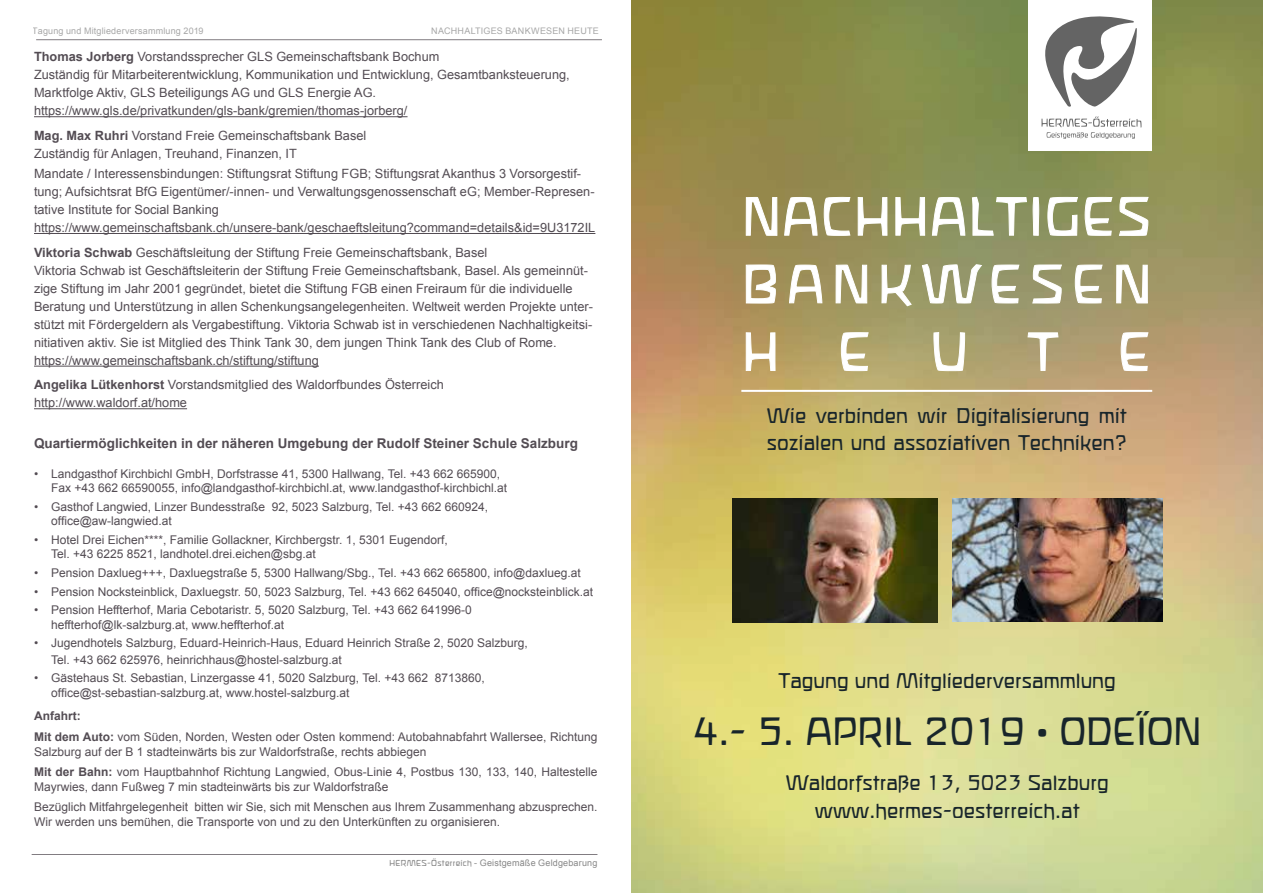
<style>
.page{position:relative;width:1263px;height:893px;background:#fff}
.page>*{position:absolute;margin:0;border:0;box-sizing:border-box;transform-origin:0 0}
.t1{font:56.4px/67.7px "ROBIRKE";letter-spacing:.145em;color:#fff;text-align:justify}
.t2{font:41.1px "ROBIRKE";color:#18252b}
.t3{font:22.2px/28.5px "ROBIRKE";color:#18252b;text-align:center}
.t4{font:700 13.5px "Arial";color:#534c53}
.t5{font:12.75px/18px "Arial";color:#534c53}
.t6{font:12px/14.4px "Arial";color:#534c53}
.t7{font:9px "Arial";letter-spacing:.02em;color:#878787}
.s1{font-weight:700}
.s2{font-family:"ROBIRKE"}
</style>
<div class="page">
<hr style="left:36px;top:39px;width:566px;height:1px;background:#534c53">
<hr style="left:32px;top:854px;width:565px;height:1px;background:#534c53">
<img style="left:631px;top:0;width:632px;height:893px">
<svg style="left:746px;top:125px;width:31px;height:179px;background:#a1935d"></svg>
<svg style="left:746px;top:332px;width:30px;height:39px"></svg>
<svg style="left:784px;top:193px;width:365px;height:178px;background:#a39e6e"></svg>
<hr style="left:741px;top:390px;width:411px;height:2px;background:#fff">
<div style="left:1029px;top:0;width:123px;height:150px;background:#fff"></div>
<svg style="left:1045px;top:16px;width:92px;height:91px"></svg>
<svg style="left:1041px;top:117px;width:100px;height:22px"></svg>
<img style="left:732px;top:498px;width:205px;height:124px">
<img style="left:952px;top:498px;width:210px;height:124px">
<hr style="left:34px;top:116px;width:373px;height:1px;background:#534c53">
<hr style="left:34px;top:233px;width:561px;height:1px;background:#534c53">
<hr style="left:34px;top:366px;width:285px;height:1px;background:#534c53">
<hr style="left:34px;top:408px;width:153px;height:1px;background:#534c53">
<p class="t7" style="left:33px;top:25px;width:172px">Tagung und Mitgliederversammlung 2019</p>
<p class="t7" style="left:431px;top:25px;width:169px">NACHHALTIGES BANKWESEN HEUTE</p>
<p class="t5" style="left:34px;top:48px;width:537px"><span class="s1">Thomas Jorberg</span> Vorstandssprecher GLS Gemeinschaftsbank Bochum<br>Zuständig für Mitarbeiterentwicklung, Kommunikation und Entwicklung, Gesamtbanksteuerung, Marktfolge Aktiv, GLS Beteiligungs AG und GLS Energie AG. https://www.gls.de/privatkunden/gls-bank/gremien/thomas-jorberg/</p>
<p class="t5" style="left:34px;top:127px;width:334px"><span class="s1">Mag. Max Ruhri</span> Vorstand Freie Gemeinschaftsbank Basel<br>Zuständig für Anlagen, Treuhand, Finanzen, IT</p>
<p class="t5" style="left:34px;top:165px;width:563px">Mandate / Interessensbindungen: Stiftungsrat Stiftung FGB; Stiftungsrat Akanthus 3 Vorsorgestif&shy;tung; Aufsichtsrat BfG Eigentümer/-innen- und Verwaltungsgenossenschaft eG; Member-Represen&shy;tative Institute for Social Banking https://www.gemeinschaftsbank.ch/unsere-bank/geschaeftsleitung?command=details&amp;id=9U3172IL</p>
<p class="t5" style="left:34px;top:243px;width:560px"><span class="s1">Viktoria Schwab</span> Geschäftsleitung der Stiftung Freie Gemeinschaftsbank, Basel<br>Viktoria Schwab ist Geschäftsleiterin der Stiftung Freie Gemeinschaftsbank, Basel. Als gemeinnüt&shy;zige Stiftung im Jahr 2001 gegründet, bietet die Stiftung FGB einen Freiraum für die individuelle Beratung und Unterstützung in allen Schenkungsangelegenheiten. Weltweit werden Projekte unter&shy;stützt mit Fördergeldern als Vergabestiftung. Viktoria Schwab ist in verschiedenen Nachhaltigkeitsi&shy;nitiativen aktiv. Sie ist Mitglied des Think Tank 30, dem jungen Think Tank des Club of Rome. https://www.gemeinschaftsbank.ch/stiftung/stiftung</p>
<p class="t5" style="left:34px;top:376px;width:411px"><span class="s1">Angelika Lütkenhorst</span> Vorstandsmitglied des Waldorfbundes Österreich http://www.waldorf.at/home</p>
<p class="t4" style="left:34px;top:434px;width:545px">Quartiermöglichkeiten in der näheren Umgebung der Rudolf Steiner Schule Salzburg</p>
<p class="t6" style="left:51px;top:466px;width:458px;text-indent:-17px">• Landgasthof Kirchbichl GmbH, Dorfstrasse 41, 5300 Hallwang, Tel. +43 662 665900,<br>Fax +43 662 66590055, info@landgasthof-kirchbichl.at, www.landgasthof-kirchbichl.at</p>
<p class="t6" style="left:51px;top:500px;width:439px;text-indent:-17px">• Gasthof Langwied, Linzer Bundesstraße 92, 5023 Salzburg, Tel. +43 662 660924, office@aw-langwied.at</p>
<p class="t6" style="left:51px;top:533px;width:398px;text-indent:-17px">• Hotel Drei Eichen****, Familie Gollackner, Kirchbergstr. 1, 5301 Eugendorf,<br>Tel. +43 6225 8521, landhotel.drei.eichen@sbg.at</p>
<p class="t6" style="left:34px;top:566px;width:548px">• Pension Daxlueg+++, Daxluegstraße 5, 5300 Hallwang/Sbg., Tel. +43 662 665800, info@daxlueg.at</p>
<p class="t6" style="left:34px;top:584px;width:560px">• Pension Nocksteinblick, Daxluegstr. 50, 5023 Salzburg, Tel. +43 662 645040, office@nocksteinblick.at</p>
<p class="t6" style="left:51px;top:603px;width:422px;text-indent:-17px">• Pension Heffterhof, Maria Cebotaristr. 5, 5020 Salzburg, Tel. +43 662 641996-0 heffterhof@lk-salzburg.at, www.heffterhof.at</p>
<p class="t6" style="left:51px;top:635px;width:478px;line-height:16.2px;text-indent:-17px">• Jugendhotels Salzburg, Eduard-Heinrich-Haus, Eduard Heinrich Straße 2, 5020 Salzburg,<br>Tel. +43 662 625976, heinrichhaus@hostel-salzburg.at</p>
<p class="t6" style="left:51px;top:671px;width:435px;text-indent:-17px">• Gästehaus St. Sebastian, Linzergasse 41, 5020 Salzburg, Tel. +43 662 8713860, office@st-sebastian-salzburg.at, www.hostel-salzburg.at</p>
<p class="t6" style="left:34px;top:706px;width:565px;line-height:20.7px"><span class="s1">Anfahrt:<br>Mit dem Auto:</span> vom Süden, Norden, Westen oder Osten kommend: Autobahnabfahrt Wallersee, Richtung</p>
<p class="t6" style="left:34px;top:741px;width:565px;line-height:20.9px">Salzburg auf der B 1 stadteinwärts bis zur Waldorfstraße, rechts abbiegen<br><span class="s1">Mit der Bahn:</span> vom Hauptbahnhof Richtung Langwied, Obus-Linie 4, Postbus 130, 133, 140, Haltestelle</p>
<p class="t6" style="left:34px;top:776px;width:565px;line-height:20.7px">Mayrwies, dann Fußweg 7 min stadteinwärts bis zur Waldorfstraße<br>Bezüglich Mitfahrgelegenheit bitten wir Sie, sich mit Menschen aus Ihrem Zusammenhang abzusprechen.</p>
<p class="t6" style="left:34px;top:815px;width:468px">Wir werden uns bemühen, die Transporte von und zu den Unterkünften zu organisieren.</p>
<p class="t7" style="left:390px;top:857px;width:209px"><span class="s2">HERMES-Österreich</span> - Geistgemäße Geldgebarung</p>
<h1 class="t1" style="left:743px;top:183px;width:410px">NACHHALTIGES BANKWESEN HEUTE</h1>
<h3 class="t3" style="left:767px;top:403px;width:362px;line-height:26.5px;text-align:left">Wie verbinden wir Digitalisierung mit sozialen und assoziativen Techniken?</h3>
<h3 class="t3" style="left:779px;top:667px;width:339px">Tagung und Mitgliederversammlung</h3>
<h2 class="t2" style="left:693px;top:709px;width:509px">4.- 5. APRIL 2019 • ODEÏON</h2>
<h3 class="t3" style="left:786px;top:768px;width:324px">Waldorfstraße 13, 5023 Salzburg www.hermes-oesterreich.at</h3>
</div>
